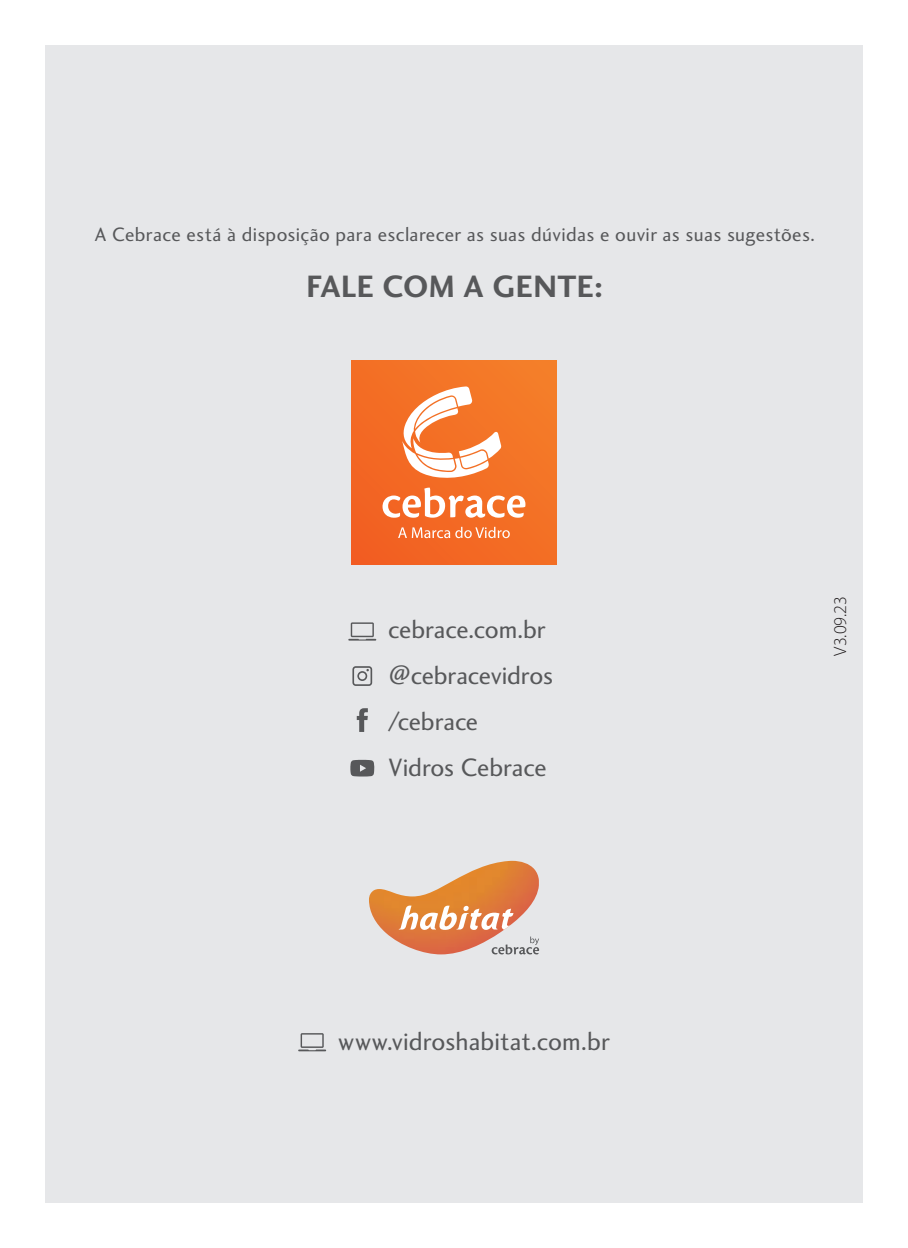
<style>
.page{position:relative;width:908px;height:1248px;background:#fff}
.page>*{position:absolute;margin:0;border:0;box-sizing:border-box;transform-origin:0 0}
.t1{font:700 32px "Charlotte Sans Std";letter-spacing:.01em;color:#57585a}
.t2{font:26px/46px "Charlotte Sans Std";letter-spacing:-.005em;color:#57585a}
.t3{font:20px "Charlotte Sans Std";letter-spacing:.015em;color:#57585a}
.t4{font:300 18px "Myriad Pro";color:#231f20}
</style>
<div class="page">
<div style="left:45px;top:45px;width:817px;height:1157px;background:#e6e7e9"></div>
<svg style="left:298px;top:1033px;width:28px;height:18px"></svg>
<svg style="left:348px;top:622px;width:28px;height:18px"></svg>
<svg style="left:352px;top:666px;width:20px;height:20px"></svg>
<svg style="left:356px;top:708px;width:11px;height:24px"></svg>
<svg style="left:350px;top:759px;width:24px;height:17px"></svg>
<div style="left:351px;top:360px;width:205px;height:204px;background:linear-gradient(to right,#f26523,#f47727)"></div>
<svg style="left:382px;top:487px;width:143px;height:30px;background:#f79f71"></svg>
<svg style="left:398px;top:527px;width:111px;height:11px"></svg>
<svg style="left:402px;top:386px;width:99px;height:92px;background:#f7a778"></svg>
<img style="left:369px;top:860px;width:169px;height:82px">
<svg style="left:398px;top:905px;width:141px;height:49px"></svg>
<p class="t3" style="left:95px;top:223px;width:721px">A Cebrace está à disposição para esclarecer as suas dúvidas e ouvir as suas sugestões.</p>
<p class="t1" style="left:306px;top:268px;width:298px">FALE COM A GENTE:</p>
<p class="t2" style="left:388px;top:607px;width:166px">cebrace.com.br @cebracevidros /cebrace<br>Vidros Cebrace</p>
<p class="t2" style="left:338px;top:1018px;width:273px">www.vidroshabitat.com.br</p>
<p class="t4" style="left:830px;top:655px;width:61px;rotate:-90deg">V3.09.23</p>
</div>
